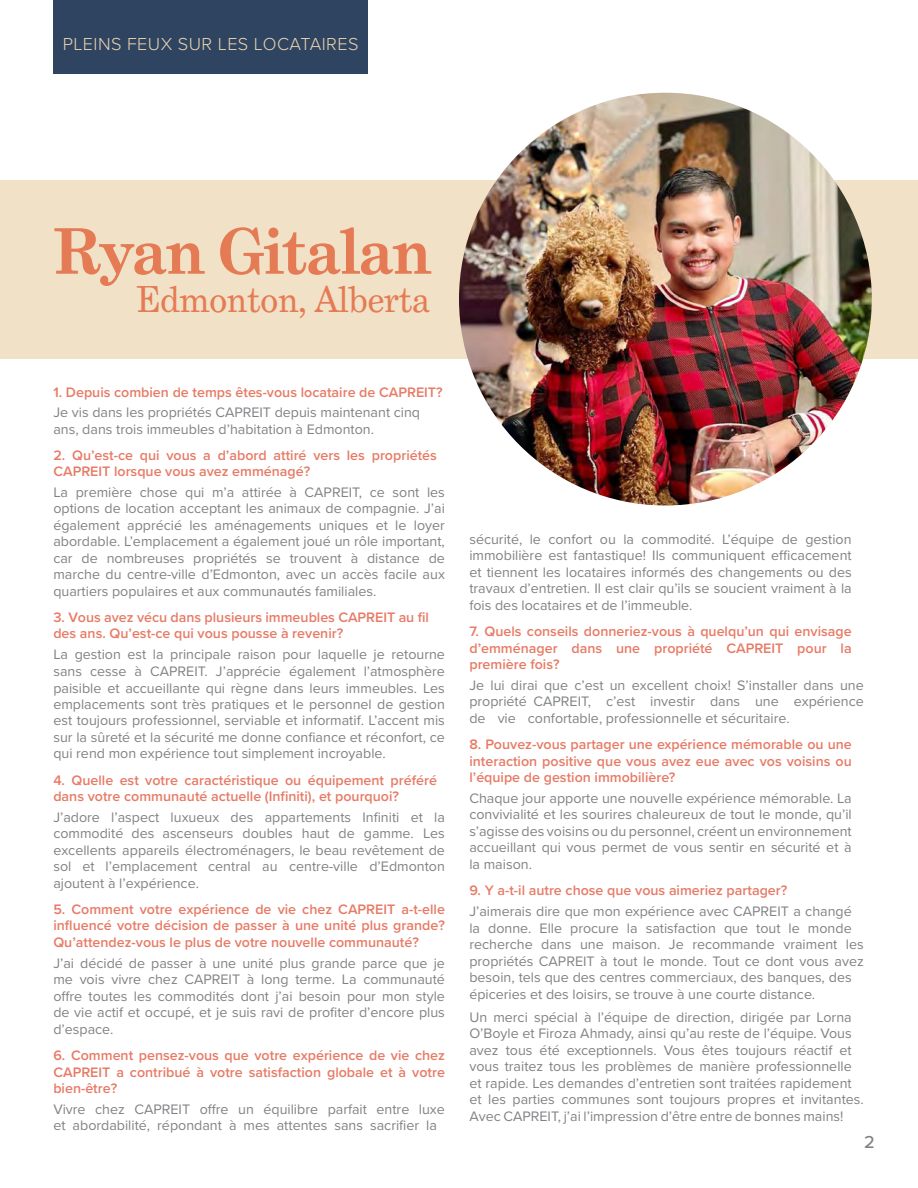
<style>
.page{position:relative;width:918px;height:1188px;background:#fff}
.page>*{position:absolute;margin:0;border:0;box-sizing:border-box;transform-origin:0 0}
.t1{font:700 63px "Grad";color:#e57b54}
.t2{font:36px "Grad";color:#e57b54}
.t3{font:300 18px "Proxima Nova";letter-spacing:.025em;color:#ecd5af}
.t4{font:500 18px "Proxima Nova";color:#818285}
.t5{font:14.25px/16.5px "Proxima Nova";color:#818285;text-align:justify}
.t6{font:600 14.25px/16.2px "Proxima Nova";color:#e77b66}
.s1{font-weight:400;color:#818285}
.s2{font-weight:600;color:#e77b66}
</style>
<div class="page">
<div style="left:0;top:180px;width:918px;height:179px;background:#f1e1c7"></div>
<div style="left:53px;top:0;width:315px;height:74px;background:#2e4461"></div>
<img style="left:459px;top:93px;width:413px;height:412px;border-radius:206px">
<p class="t3" style="left:63px;top:30px;width:297px">PLEINS FEUX SUR LES LOCATAIRES</p>
<p class="t1" style="left:54px;top:212px;width:379px">Ryan Gitalan</p>
<p class="t2" style="left:137px;top:277px;width:295px">Edmonton, Alberta</p>
<p class="t6" style="left:53px;top:381px;width:391px;line-height:20.4px">1. Depuis combien de temps êtes-vous locataire de CAPREIT?<br><span class="s1">Je vis dans les propriétés CAPREIT depuis maintenant cinq</span></p>
<p class="t5" style="left:53px;top:420px;width:322px">ans, dans trois immeubles d’habitation à Edmonton.</p>
<p class="t6" style="left:53px;top:447px;width:385px">2. Qu’est-ce qui vous a d’abord attiré vers les propriétés<br>CAPREIT lorsque vous avez emménagé?</p>
<p class="t5" style="left:53px;top:483px;width:393px">La première chose qui m’a attirée à CAPREIT, ce sont les options de location acceptant les animaux de compagnie. J’ai également apprécié les aménagements uniques et le loyer abordable. L’emplacement a également joué un rôle important, car de nombreuses propriétés se trouvent à distance de marche du centre-ville d’Edmonton, avec un accès facile aux quartiers populaires et aux communautés familiales.</p>
<p class="t6" style="left:53px;top:609px;width:377px">3. Vous avez vécu dans plusieurs immeubles CAPREIT au fil des ans. Qu’est-ce qui vous pousse à revenir?</p>
<p class="t5" style="left:53px;top:646px;width:393px">La gestion est la principale raison pour laquelle je retourne sans cesse à CAPREIT. J’apprécie également l’atmosphère paisible et accueillante qui règne dans leurs immeubles. Les emplacements sont très pratiques et le personnel de gestion est toujours professionnel, serviable et informatif. L’accent mis sur la sûreté et la sécurité me donne confiance et réconfort, ce qui rend mon expérience tout simplement incroyable.</p>
<p class="t6" style="left:53px;top:772px;width:385px">4. Quelle est votre caractéristique ou équipement préféré dans votre communauté actuelle (Infiniti), et pourquoi?</p>
<p class="t5" style="left:53px;top:809px;width:393px">J’adore l’aspect luxueux des appartements Infiniti et la commodité des ascenseurs doubles haut de gamme. Les excellents appareils électroménagers, le beau revêtement de sol et l’emplacement central au centre-ville d’Edmonton ajoutent à l’expérience.</p>
<p class="t6" style="left:53px;top:901px;width:393px;text-align:justify">5. Comment votre expérience de vie chez CAPREIT a-t-elle influencé votre décision de passer à une unité plus grande?<br>Qu’attendez-vous le plus de votre nouvelle communauté?</p>
<p class="t5" style="left:53px;top:954px;width:393px">J’ai décidé de passer à une unité plus grande parce que je me vois vivre chez CAPREIT à long terme. La communauté offre toutes les commodités dont j’ai besoin pour mon style de vie actif et occupé, et je suis ravi de profiter d’encore plus d’espace.</p>
<p class="t6" style="left:53px;top:1047px;width:393px;text-align:justify">6. Comment pensez-vous que votre expérience de vie chez CAPREIT a contribué à votre satisfaction globale et à votre bien-être?</p>
<p class="t5" style="left:53px;top:1100px;width:393px">Vivre chez CAPREIT offre un équilibre parfait entre luxe et abordabilité, répondant à mes attentes sans sacrifier la</p>
<p class="t5" style="left:469px;top:530px;width:384px">sécurité, le confort ou la commodité. L’équipe de gestion immobilière est fantastique! Ils communiquent efficacement et tiennent les locataires informés des changements ou des travaux d’entretien. Il est clair qu’ils se soucient vraiment à la fois des locataires et de l’immeuble.</p>
<p class="t6" style="left:469px;top:623px;width:384px;text-align:justify">7. Quels conseils donneriez-vous à quelqu’un qui envisage d’emménager dans une propriété CAPREIT pour la première fois?</p>
<p class="t5" style="left:469px;top:676px;width:396px">Je lui dirai que c’est un excellent choix! S’installer dans une propriété CAPREIT, c’est investir dans une expérience de vie confortable, professionnelle et sécuritaire.</p>
<p class="t6" style="left:469px;top:736px;width:384px;text-align:justify">8. Pouvez-vous partager une expérience mémorable ou une interaction positive que vous avez eue avec vos voisins ou l’équipe de gestion immobilière?</p>
<p class="t5" style="left:469px;top:789px;width:384px">Chaque jour apporte une nouvelle expérience mémorable. La convivialité et les sourires chaleureux de tout le monde, qu’il s’agisse des voisins ou du personnel, créent un environnement accueillant qui vous permet de vous sentir en sécurité et à la maison.</p>
<p class="t5" style="left:469px;top:879px;width:384px;line-height:21px"><span class="s2">9. Y a-t-il autre chose que vous aimeriez partager?<br></span>J’aimerais dire que mon expérience avec CAPREIT a changé</p>
<p class="t5" style="left:469px;top:919px;width:396px;text-align:left">la donne. Elle procure la satisfaction que tout le monde recherche dans une maison. Je recommande vraiment les propriétés CAPREIT à tout le monde. Tout ce dont vous avez besoin, tels que des centres commerciaux, des banques, des épiceries et des loisirs, se trouve à une courte distance.</p>
<p class="t5" style="left:469px;top:1008px;width:396px;text-align:left">Un merci spécial à l’équipe de direction, dirigée par Lorna O’Boyle et Firoza Ahmady, ainsi qu’au reste de l’équipe. Vous avez tous été exceptionnels. Vous êtes toujours réactif et vous traitez tous les problèmes de manière professionnelle et rapide. Les demandes d’entretien sont traitées rapidement et les parties communes sont toujours propres et invitantes.<br>Avec CAPREIT, j’ai l’impression d’être entre de bonnes mains!</p>
<p class="t4" style="left:864px;top:1129px;width:12px">2</p>
</div>
